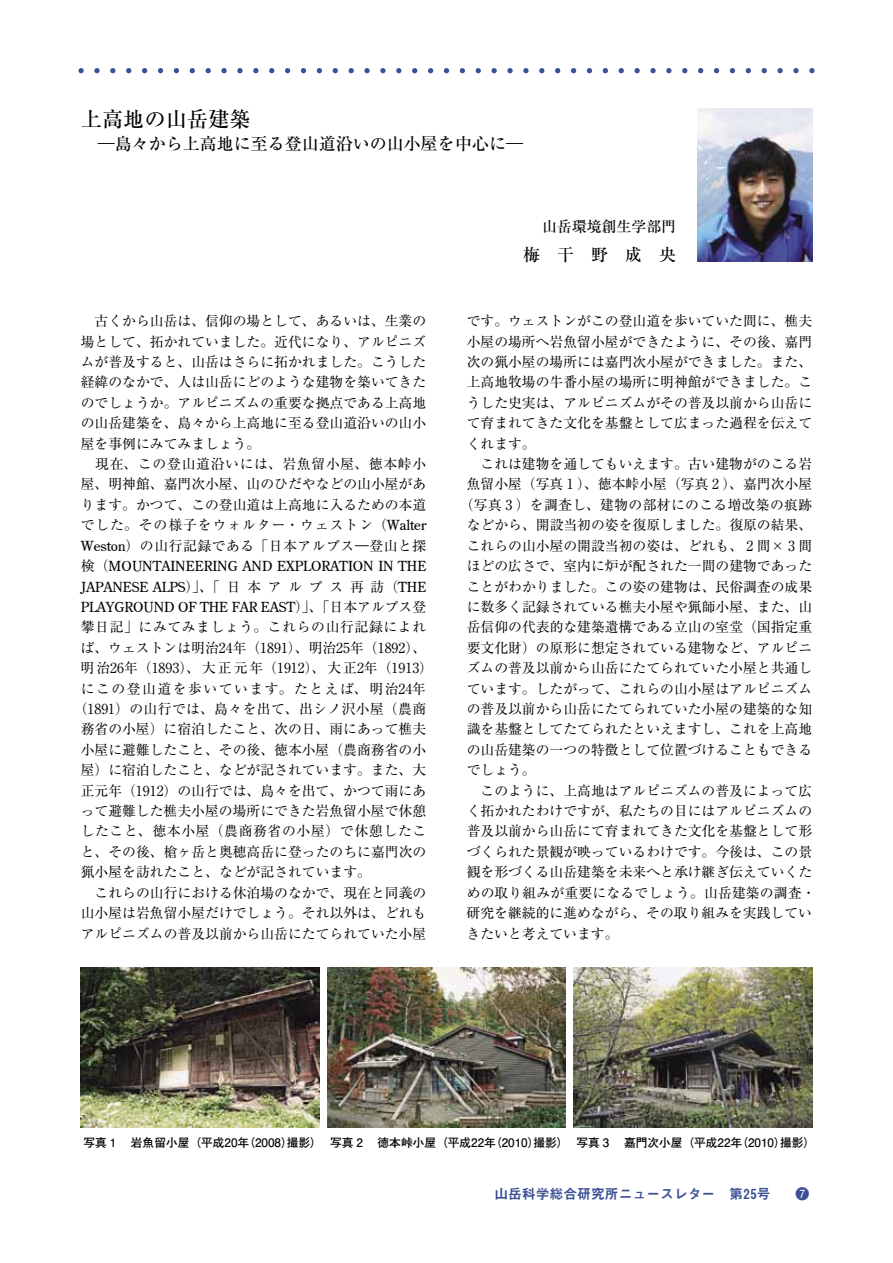
<style>
.page{position:relative;width:893px;height:1263px;background:#fff}
.page>*{position:absolute;margin:0;border:0;box-sizing:border-box;transform-origin:0 0}
.t1{font:500 21.3px "Ryumin Pro";color:#000}
.t2{font:500 16.95px "Ryumin Pro";color:#000}
.t3{font:500 14.85px "Ryumin Pro";color:#000}
.t4{font:13.8px/20.4px "Ryumin Pro";color:#000;text-align:justify}
.t5{font:13.8px/20.4px "Century Old Style";color:#000;text-align:justify}
.t6{font:13.8px "Ryumin Pro";letter-spacing:.03em;color:#000}
.t7{font:13.8px "Ryumin Pro";letter-spacing:.025em;color:#000}
.t8{font:13.8px "Midashi Go Pro MB31";color:#3d5095}
.t9{font:13.8px "Ryumin Pro";letter-spacing:.045em;color:#000}
.t10{font:13.8px "Ryumin Pro";letter-spacing:.11em;color:#000}
.t11{font:13.8px "Ryumin Pro";letter-spacing:.05em;color:#000}
.t12{font:700 11.7px "Futo Go B101 Pro";color:#000}
.s1{font-weight:300}
.s2{font-family:"Century Old Style"}
.s3{font-family:"Ryumin Pro"}
.s4{font-family:"Futo Go B101 Pro";font-weight:700}
</style>
<div class="page">
<svg style="left:78px;top:68px;width:736px;height:5px"></svg>
<img style="left:697px;top:108px;width:115px;height:153px">
<img style="left:81px;top:968px;width:238px;height:160px">
<img style="left:327px;top:967px;width:239px;height:161px">
<img style="left:574px;top:967px;width:238px;height:161px">
<h1 class="t1" style="left:81px;top:102px;width:172px">上高地の山岳建築</h1>
<p class="t2" style="left:81px;top:130px;width:444px"><span class="s1">　―</span>島々から上高地に至る登山道沿いの山小屋を中心に<span class="s1">―</span></p>
<p class="t4" style="left:81px;top:310px;width:347px;text-indent:14px">古くから山岳は、信仰の場として、あるいは、生業の場として、拓かれていました。近代になり、アルピニズムが普及すると、山岳はさらに拓かれました。こうした経緯のなかで、人は山岳にどのような建物を築いてきたのでしょうか。アルピニズムの重要な拠点である上高地の山岳建築を、島々から上高地に至る登山道沿いの山小屋を事例にみてみましょう。</p>
<p class="t4" style="left:81px;top:453px;width:347px;text-indent:15px">現在、この登山道沿いには、岩魚留小屋、徳本峠小屋、明神館、嘉門次小屋、山のひだやなどの山小屋があります。かつて、この登山道は上高地に入るための本道でした。その様子をウォルター・ウェストン（<span class="s2">Walter Weston</span>）の山行記録である「日本アルプス―登山と探</p>
<p class="t5" style="left:81px;top:555px;width:347px"><span class="s3">検（</span>MOUNTAINEERING AND EXPLORATION IN THE JAPANESE ALPS<span class="s3">）」、「日本アルプス再訪（</span>THE PLAYGROUND OF THE FAR EAST<span class="s3">）」、「日本アルプス登</span></p>
<p class="t9" style="left:81px;top:616px;width:347px">攀日記」にみてみましょう。これらの山行記録によれ</p>
<p class="t4" style="left:81px;top:636px;width:347px">ば、ウェストンは明治24年（1891）、明治25年（1892）、</p>
<p class="t4" style="left:81px;top:657px;width:354px">明治26年（1893）、大正元年（1912）、大正2年（1913）</p>
<p class="t10" style="left:81px;top:677px;width:347px">にこの登山道を歩いています。たとえば、明治24年</p>
<p class="t6" style="left:74px;top:698px;width:354px">（1891）の山行では、島々を出て、出シノ沢小屋（農商</p>
<p class="t4" style="left:81px;top:718px;width:347px">務省の小屋）に宿泊したこと、次の日、雨にあって樵夫</p>
<p class="t4" style="left:81px;top:738px;width:347px">小屋に避難したこと、その後、徳本小屋（農商務省の小</p>
<p class="t4" style="left:81px;top:759px;width:347px">屋）に宿泊したこと、などが記されています。また、大</p>
<p class="t4" style="left:81px;top:779px;width:347px">正元年（1912）の山行では、島々を出て、かつて雨にあ</p>
<p class="t4" style="left:81px;top:800px;width:347px">って避難した樵夫小屋の場所にできた岩魚留小屋で休憩</p>
<p class="t11" style="left:81px;top:820px;width:347px">したこと、徳本小屋（農商務省の小屋）で休憩したこ</p>
<p class="t4" style="left:81px;top:840px;width:347px">と、その後、槍ヶ岳と奥穂高岳に登ったのちに嘉門次の</p>
<p class="t4" style="left:81px;top:861px;width:292px">猟小屋を訪れたこと、などが記されています。</p>
<p class="t4" style="left:95px;top:881px;width:333px">これらの山行における休泊場のなかで、現在と同義の</p>
<p class="t4" style="left:81px;top:902px;width:347px">山小屋は岩魚留小屋だけでしょう。それ以外は、どれも</p>
<p class="t4" style="left:81px;top:922px;width:347px">アルピニズムの普及以前から山岳にたてられていた小屋</p>
<p class="t3" style="left:542px;top:215px;width:135px">山岳環境創生学部門</p>
<p class="t2" style="left:523px;top:241px;width:155px">梅　干　野　成　央</p>
<p class="t4" style="left:467px;top:310px;width:347px">です。ウェストンがこの登山道を歩いていた間に、樵夫小屋の場所へ岩魚留小屋ができたように、その後、嘉門次の猟小屋の場所には嘉門次小屋ができました。また、上高地牧場の牛番小屋の場所に明神館ができました。こうした史実は、アルピニズムがその普及以前から山岳にて育まれてきた文化を基盤として広まった過程を伝えてくれます。</p>
<p class="t4" style="left:480px;top:453px;width:333px">これは建物を通してもいえます。古い建物がのこる岩</p>
<p class="t4" style="left:467px;top:473px;width:347px">魚留小屋（写真 1 ）、徳本峠小屋（写真 2 ）、嘉門次小屋</p>
<p class="t7" style="left:460px;top:494px;width:354px">（写真 3 ）を調査し、建物の部材にのこる増改築の痕跡</p>
<p class="t4" style="left:467px;top:514px;width:347px">などから、開設当初の姿を復原しました。復原の結果、</p>
<p class="t4" style="left:467px;top:534px;width:347px">これらの山小屋の開設当初の姿は、どれも、 2 間× 3 間</p>
<p class="t4" style="left:467px;top:555px;width:347px">ほどの広さで、室内に炉が配された一間の建物であった</p>
<p class="t4" style="left:467px;top:575px;width:347px">ことがわかりました。この姿の建物は、民俗調査の成果</p>
<p class="t4" style="left:467px;top:596px;width:347px">に数多く記録されている樵夫小屋や猟師小屋、また、山</p>
<p class="t4" style="left:467px;top:616px;width:347px">岳信仰の代表的な建築遺構である立山の室堂（国指定重</p>
<p class="t4" style="left:467px;top:636px;width:347px">要文化財）の原形に想定されている建物など、アルピニ</p>
<p class="t4" style="left:467px;top:657px;width:347px">ズムの普及以前から山岳にたてられていた小屋と共通し</p>
<p class="t4" style="left:467px;top:677px;width:347px">ています。したがって、これらの山小屋はアルピニズム</p>
<p class="t4" style="left:467px;top:698px;width:347px">の普及以前から山岳にたてられていた小屋の建築的な知</p>
<p class="t4" style="left:467px;top:718px;width:347px">識を基盤としてたてられたといえますし、これを上高地</p>
<p class="t4" style="left:467px;top:738px;width:347px">の山岳建築の一つの特徴として位置づけることもできる</p>
<p class="t4" style="left:467px;top:759px;width:71px">でしょう。</p>
<p class="t4" style="left:480px;top:779px;width:333px">このように、上高地はアルピニズムの普及によって広</p>
<p class="t4" style="left:467px;top:800px;width:347px">く拓かれたわけですが、私たちの目にはアルピニズムの</p>
<p class="t4" style="left:467px;top:820px;width:347px">普及以前から山岳にて育まれてきた文化を基盤として形</p>
<p class="t4" style="left:467px;top:840px;width:347px">づくられた景観が映っているわけです。今後は、この景</p>
<p class="t4" style="left:467px;top:861px;width:347px">観を形づくる山岳建築を未来へと承け継ぎ伝えていくた</p>
<p class="t4" style="left:467px;top:881px;width:350px">めの取り組みが重要になるでしょう。山岳建築の調査・</p>
<p class="t4" style="left:467px;top:902px;width:347px">研究を継続的に進めながら、その取り組みを実践してい</p>
<p class="t4" style="left:467px;top:922px;width:154px">きたいと考えています。</p>
<p class="t12" style="left:84px;top:1133px;width:733px">写真 1 　岩魚留小屋（平成20年（2008）撮影） 写真 2 　徳本峠小屋（平成22年（2010）撮影） 写真 3 　嘉門次小屋（平成22年（2010）撮影）</p>
<p class="t8" style="left:494px;top:1182px;width:316px">山岳科学総合研究所ニュースレター　第25号　　<span class="s4">❼</span></p>
</div>
